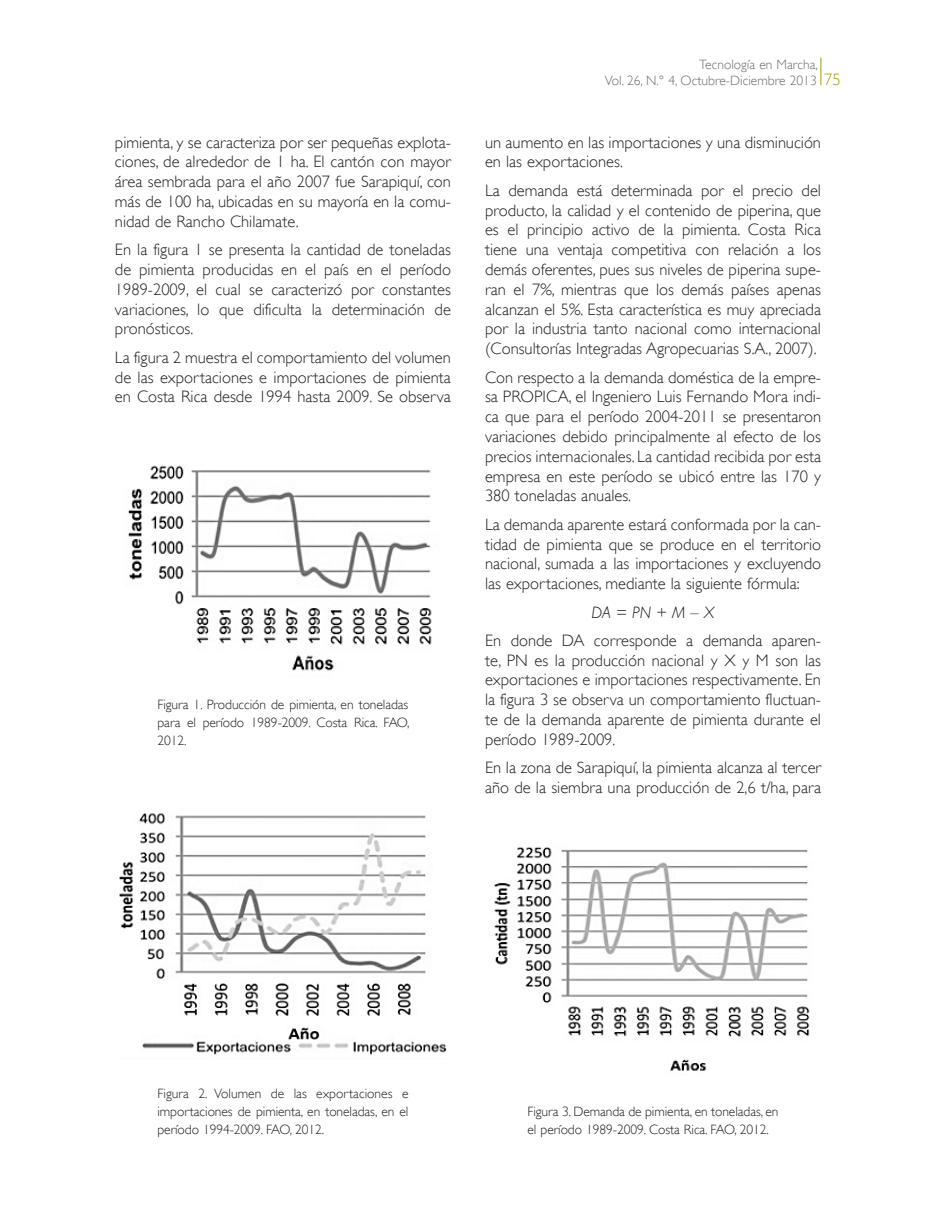
<style>
.page{position:relative;width:936px;height:1206px;background:#fff}
.page>*{position:absolute;margin:0;border:0;box-sizing:border-box;transform-origin:0 0}
.t1{font:300 16.5px/19.8px "Gill Sans";color:#231f20;text-align:justify}
.t2{font:italic 300 16.5px "Gill Sans";color:#231f20}
.t3{font:300 13.5px/18px "Gill Sans";letter-spacing:-.005em;color:#231f20;text-align:justify}
.t4{font:300 13.5px/16.2px "Gill Sans";color:#6c6d70}
.s1{font-size:16.5px;color:#a79901}
</style>
<div class="page">
<svg style="left:820px;top:57px;width:1px;height:28px"></svg>
<img style="left:128px;top:465px;width:304px;height:206px">
<img style="left:120px;top:813px;width:326px;height:242px">
<img style="left:494px;top:847px;width:316px;height:224px">
<p class="t1" style="left:115px;top:132px;width:337px">pimienta, y se caracteriza por ser pequeñas explota&shy;ciones, de alrededor de 1 ha. El cantón con mayor área sembrada para el año 2007 fue Sarapiquí, con más de 100 ha, ubicadas en su mayoría en la comu&shy;nidad de Rancho Chilamate.</p>
<p class="t1" style="left:115px;top:239px;width:337px">En la figura 1 se presenta la cantidad de toneladas de pimienta producidas en el país en el período 1989-2009, el cual se caracterizó por constantes variaciones, lo que dificulta la determinación de pronósticos.</p>
<p class="t1" style="left:115px;top:347px;width:337px">La figura 2 muestra el comportamiento del volumen de las exportaciones e importaciones de pimienta en Costa Rica desde 1994 hasta 2009. Se observa</p>
<p class="t3" style="left:157px;top:695px;width:253px">Figura 1. Producción de pimienta, en toneladas para el período 1989-2009. Costa Rica. FAO, 2012.</p>
<p class="t4" style="left:604px;top:56px;width:237px;text-indent:94px">Tecnología en Marcha,<br>Vol. 26, N.° 4, Octubre-Diciembre 2013 <span class="s1">75</span></p>
<p class="t1" style="left:485px;top:132px;width:337px">un aumento en las importaciones y una disminución en las exportaciones.</p>
<p class="t1" style="left:485px;top:180px;width:337px">La demanda está determinada por el precio del producto, la calidad y el contenido de piperina, que es el principio activo de la pimienta. Costa Rica tiene una ventaja competitiva con relación a los demás oferentes, pues sus niveles de piperina supe&shy;ran el 7%, mientras que los demás países apenas alcanzan el 5%. Esta característica es muy apreciada por la industria tanto nacional como internacional (Consultorías Integradas Agropecuarias S.A., 2007).</p>
<p class="t1" style="left:485px;top:367px;width:337px">Con respecto a la demanda doméstica de la empre&shy;sa PROPICA, el Ingeniero Luis Fernando Mora indi&shy;ca que para el período 2004-2011 se presentaron variaciones debido principalmente al efecto de los precios internacionales. La cantidad recibida por esta empresa en este período se ubicó entre las 170 y 380 toneladas anuales.</p>
<p class="t1" style="left:485px;top:514px;width:337px">La demanda aparente estará conformada por la can&shy;tidad de pimienta que se produce en el territorio nacional, sumada a las importaciones y excluyendo las exportaciones, mediante la siguiente fórmula:</p>
<p class="t2" style="left:591px;top:602px;width:124px">DA = PN + M – X</p>
<p class="t1" style="left:485px;top:630px;width:337px">En donde DA corresponde a demanda aparen&shy;te, PN es la producción nacional y X y M son las exportaciones e importaciones respectivamente. En la figura 3 se observa un comportamiento fluctuan&shy;te de la demanda aparente de pimienta durante el período 1989-2009.</p>
<p class="t1" style="left:485px;top:757px;width:337px">En la zona de Sarapiquí, la pimienta alcanza al tercer año de la siembra una producción de 2,6 t/ha, para</p>
<p class="t3" style="left:157px;top:1083px;width:252px">Figura 2. Volumen de las exportaciones e importaciones de pimienta, en toneladas, en el período 1994-2009. FAO, 2012.</p>
<p class="t3" style="left:527px;top:1101px;width:252px">Figura 3. Demanda de pimienta, en toneladas, en el período 1989-2009. Costa Rica. FAO, 2012.</p>
</div>
